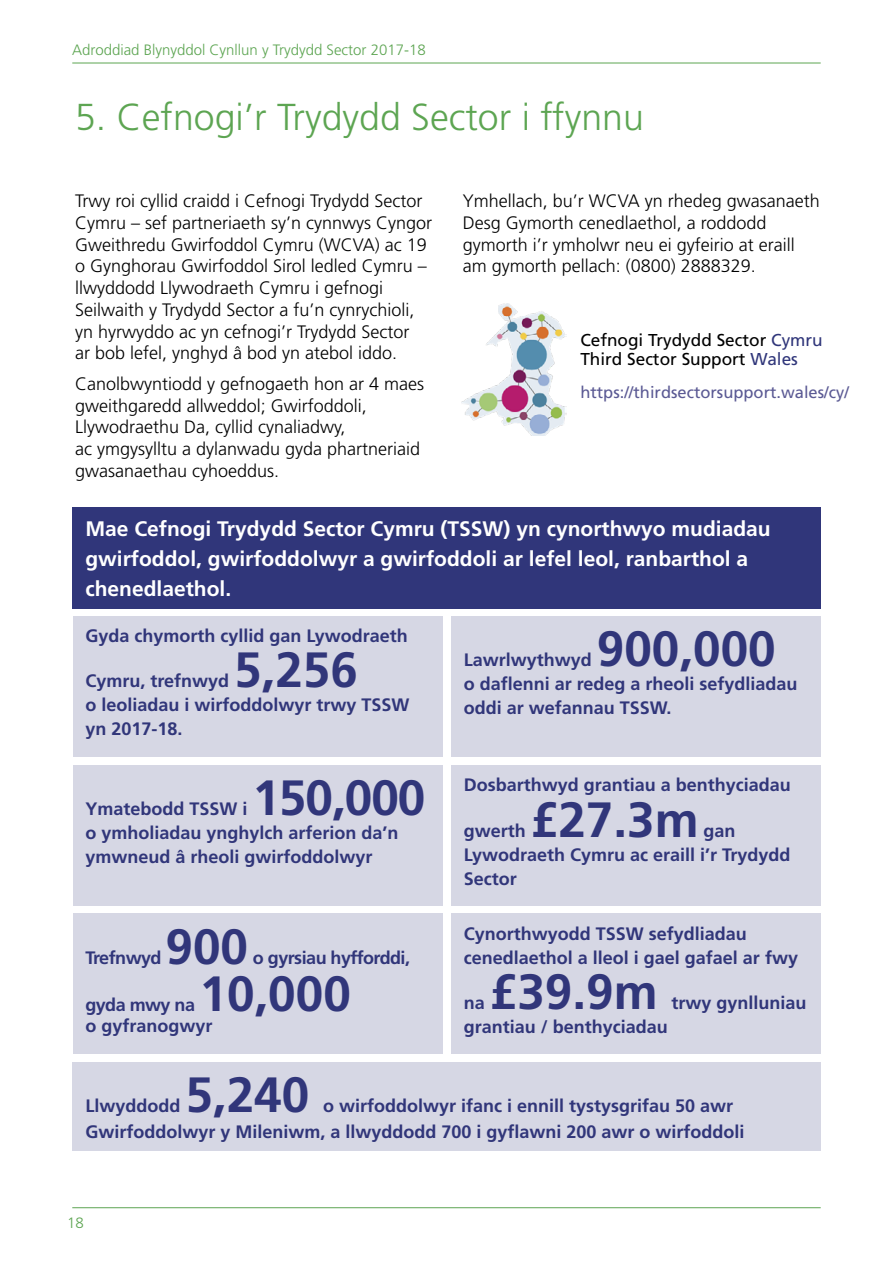
<style>
.page{position:relative;width:893px;height:1263px;background:#fff}
.page>*{position:absolute;margin:0;border:0;box-sizing:border-box;transform-origin:0 0}
.infographic_bold_24p{font:700 49.5px "Frutiger LT Std";color:#31367a}
.infographic_bold_12p{font:700 49.5px "Frutiger LT Std";color:#31367a}
.H2_Chapter_Headings{font:300 37.5px "Frutiger LT Std";color:#5da552}
.infographic_bold_18p{font:700 21px/30px "Frutiger LT Std";color:#fff}
.Body_Text{font:300 18px/21.8px "Frutiger LT Std";color:#000}
.infographic_bold_12p-2{font:700 18px/24px "Frutiger LT Std";color:#31367a}
.infographic_bold_24p-2{font:700 18px/24px "Frutiger LT Std";color:#31367a}
.infographic_bold_24p-3{font:700 18px "Frutiger LT Std";letter-spacing:-.03em;color:#31367a}
.Body_Text-2{font:17.25px "Frutiger LT Std";color:#000}
.Body_Text-3{font:16.5px "Frutiger LT Std";color:#5b5a94}
.t1{font:300 15px "Frutiger LT Std";color:#5da552}
.s1{color:#30367a}
</style>
<div class="page">
<hr style="left:72px;top:63px;width:749px;height:1px;background:#5da552">
<hr style="left:72px;top:1207px;width:749px;height:1px;background:#5da552">
<img style="left:461px;top:303px;width:105px;height:132px">
<div style="left:73px;top:507px;width:748px;height:102px;background:#30367a"></div>
<div style="left:73px;top:616px;width:370px;height:140px;background:#d6d7e4"></div>
<div style="left:451px;top:765px;width:370px;height:140px;background:#d6d7e4"></div>
<div style="left:451px;top:914px;width:370px;height:140px;background:#d6d7e4"></div>
<div style="left:451px;top:616px;width:370px;height:140px;background:#d6d7e4"></div>
<div style="left:73px;top:765px;width:370px;height:140px;background:#d6d7e4"></div>
<div style="left:73px;top:914px;width:370px;height:140px;background:#d6d7e4"></div>
<div style="left:73px;top:1062px;width:748px;height:89px;background:#d6d7e4"></div>
<p class="t1" style="left:72px;top:41px;width:355px">Adroddiad Blynyddol Cynllun y Trydydd Sector 2017-18</p>
<h2 class="H2_Chapter_Headings" style="left:75px;top:96px;width:570px">5. Cefnogi’r Trydydd Sector i ffynnu</h2>
<p class="Body_Text" style="left:75px;top:190px;width:359px">Trwy roi cyllid craidd i Cefnogi Trydydd Sector Cymru – sef partneriaeth sy’n cynnwys Cyngor Gweithredu Gwirfoddol Cymru (WCVA) ac 19 o Gynghorau Gwirfoddol Sirol ledled Cymru – llwyddodd Llywodraeth Cymru i gefnogi Seilwaith y Trydydd Sector a fu’n cynrychioli, yn hyrwyddo ac yn cefnogi’r Trydydd Sector<br>ar bob lefel, ynghyd â bod yn atebol iddo.</p>
<p class="Body_Text" style="left:75px;top:373px;width:351px">Canolbwyntiodd y gefnogaeth hon ar 4 maes gweithgaredd allweddol; Gwirfoddoli, Llywodraethu Da, cyllid cynaliadwy,<br>ac ymgysylltu a dylanwadu gyda phartneriaid gwasanaethau cyhoeddus.</p>
<p class="Body_Text" style="left:463px;top:190px;width:359px">Ymhellach, bu’r WCVA yn rhedeg gwasanaeth Desg Gymorth cenedlaethol, a roddodd gymorth i’r ymholwr neu ei gyfeirio at eraill am gymorth pellach: (0800) 2888329.</p>
<p class="Body_Text-2" style="left:580px;top:329px;width:244px">Cefnogi Trydydd Sector <span class="s1">Cymru</span></p>
<p class="Body_Text-2" style="left:580px;top:349px;width:219px">Third Sector Support <span class="s1">Wales</span></p>
<p class="Body_Text-3" style="left:580px;top:383px;width:270px">https://thirdsectorsupport.wales/cy/</p>
<p class="infographic_bold_18p" style="left:85px;top:514px;width:687px">Mae Cefnogi Trydydd Sector Cymru (TSSW) yn cynorthwyo mudiadau gwirfoddol, gwirfoddolwyr a gwirfoddoli ar lefel leol, ranbarthol a chenedlaethol.</p>
<p class="infographic_bold_24p-2" style="left:85px;top:624px;width:324px">Gyda chymorth cyllid gan Lywodraeth</p>
<p class="infographic_bold_24p-2" style="left:85px;top:669px;width:145px">Cymru, trefnwyd</p>
<p class="infographic_bold_12p" style="left:597px;top:619px;width:180px">900,000</p>
<p class="infographic_bold_12p-2" style="left:464px;top:672px;width:335px">o daflenni ar redeg a rheoli sefydliadau oddi ar wefannau TSSW.</p>
<p class="infographic_bold_24p" style="left:234px;top:641px;width:125px">5,256</p>
<p class="infographic_bold_24p-2" style="left:85px;top:693px;width:326px">o leoliadau i wirfoddolwyr trwy TSSW yn 2017-18.</p>
<p class="infographic_bold_12p-2" style="left:464px;top:648px;width:130px">Lawrlwythwyd</p>
<p class="infographic_bold_24p" style="left:252px;top:769px;width:174px">150,000</p>
<p class="infographic_bold_24p-2" style="left:85px;top:821px;width:315px">o ymholiadau ynghylch arferion da’n ymwneud â rheoli gwirfoddolwyr</p>
<p class="infographic_bold_24p-2" style="left:85px;top:797px;width:164px">Ymatebodd TSSW i</p>
<p class="infographic_bold_24p-2" style="left:464px;top:773px;width:329px">Dosbarthwyd grantiau a benthyciadau</p>
<p class="infographic_bold_24p-2" style="left:464px;top:818px;width:64px">gwerth</p>
<p class="infographic_bold_24p" style="left:531px;top:790px;width:169px">£27.3m</p>
<p class="infographic_bold_24p-2" style="left:464px;top:818px;width:328px;text-indent:240px">gan<br>Lywodraeth Cymru ac eraill i’r Trydydd<br>Sector</p>
<p class="infographic_bold_24p" style="left:166px;top:917px;width:84px">900</p>
<p class="infographic_bold_24p-3" style="left:85px;top:947px;width:78px">Trefnwyd</p>
<p class="infographic_bold_24p-3" style="left:253px;top:947px;width:159px">o gyrsiau hyfforddi,</p>
<p class="infographic_bold_24p" style="left:199px;top:964px;width:153px">10,000</p>
<p class="infographic_bold_24p-2" style="left:85px;top:1014px;width:129px">o gyfranogwyr</p>
<p class="infographic_bold_24p-3" style="left:85px;top:994px;width:111px">gyda mwy na</p>
<p class="infographic_bold_12p-2" style="left:464px;top:922px;width:336px">Cynorthwyodd TSSW sefydliadau cenedlaethol a lleol i gael gafael ar fwy</p>
<p class="infographic_bold_12p-2" style="left:464px;top:991px;width:23px">na</p>
<p class="infographic_bold_12p" style="left:490px;top:963px;width:169px">£39.9m</p>
<p class="infographic_bold_12p-2" style="left:671px;top:991px;width:137px">trwy gynlluniau</p>
<p class="infographic_bold_12p-2" style="left:464px;top:1015px;width:206px">grantiau / benthyciadau</p>
<p class="infographic_bold_12p" style="left:185px;top:1066px;width:125px">5,240</p>
<p class="infographic_bold_12p-2" style="left:323px;top:1094px;width:412px">o wirfoddolwyr ifanc i ennill tystysgrifau 50 awr</p>
<p class="infographic_bold_12p-2" style="left:85px;top:1120px;width:661px">Gwirfoddolwyr y Mileniwm, a llwyddodd 700 i gyflawni 200 awr o wirfoddoli</p>
<p class="infographic_bold_12p-2" style="left:85px;top:1094px;width:97px">Llwyddodd</p>
<p class="t1" style="left:67px;top:1214px;width:18px">18</p>
</div>
